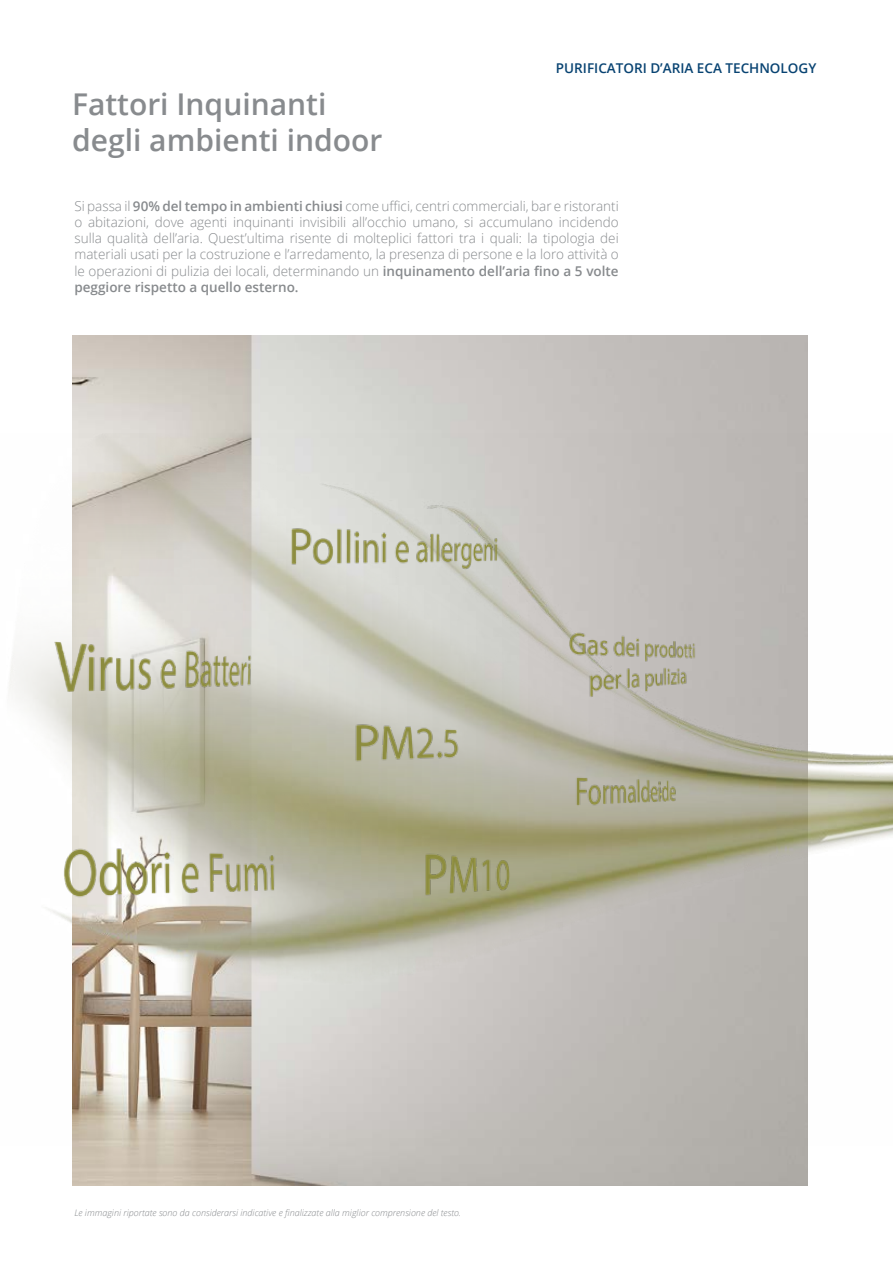
<style>
.page{position:relative;width:893px;height:1263px;background:#fff}
.page>*{position:absolute;margin:0;border:0;box-sizing:border-box;transform-origin:0 0}
.t1{font:600 30px/36px "Open Sans";color:#888b8e}
.t2{font:300 13.5px/16.2px "Open Sans";color:#878a8d;text-align:justify}
.t3{font:600 13.5px "Open Sans";color:#084372}
.t4{font:italic 300 9px "Open Sans";color:#878a8d}
.s1{color:#878a8d}
.s2{font-weight:600}
</style>
<div class="page">
<img style="left:72px;top:336px;width:736px;height:849px">
<img style="left:35px;top:433px;width:858px;height:713px">
<img style="left:9px;top:616px;width:246px;height:100px">
<img style="left:285px;top:509px;width:213px;height:78px">
<img style="left:353px;top:835px;width:191px;height:83px">
<img style="left:296px;top:704px;width:180px;height:78px">
<img style="left:62px;top:828px;width:236px;height:92px">
<img style="left:544px;top:627px;width:173px;height:74px">
<img style="left:514px;top:754px;width:214px;height:74px">
<h1 class="t1" style="left:72px;top:86px;width:312px">Fattori Inquinanti degli ambi<span class="s1">en</span>ti indoor</h1>
<p class="t3" style="left:556px;top:59px;width:262px">PURIFICATORI D’ARIA ECA TECHNOLOGY</p>
<p class="t2" style="left:74px;top:197px;width:546px">Si passa il <span class="s2">90% del tempo in ambienti chiusi</span> come uffici, centri commerciali, bar e ristoranti o abitazioni, dove agenti inquinanti invisibili all’occhio umano, si accumulano incidendo sulla qualità dell’aria. Quest’ultima risente di molteplici fattori tra i quali: la tipologia dei materiali usati per la costruzione e l’arredamento, la presenza di persone e la loro attività o le operazioni di pulizia dei locali, determinando un <span class="s2">inquinamento dell’aria fino a 5 volte peggiore rispetto a quello esterno.</span></p>
<p class="t4" style="left:74px;top:1207px;width:388px">Le immagini riportate sono da considerarsi indicative e finalizzate alla miglior comprensione del testo.</p>
</div>
